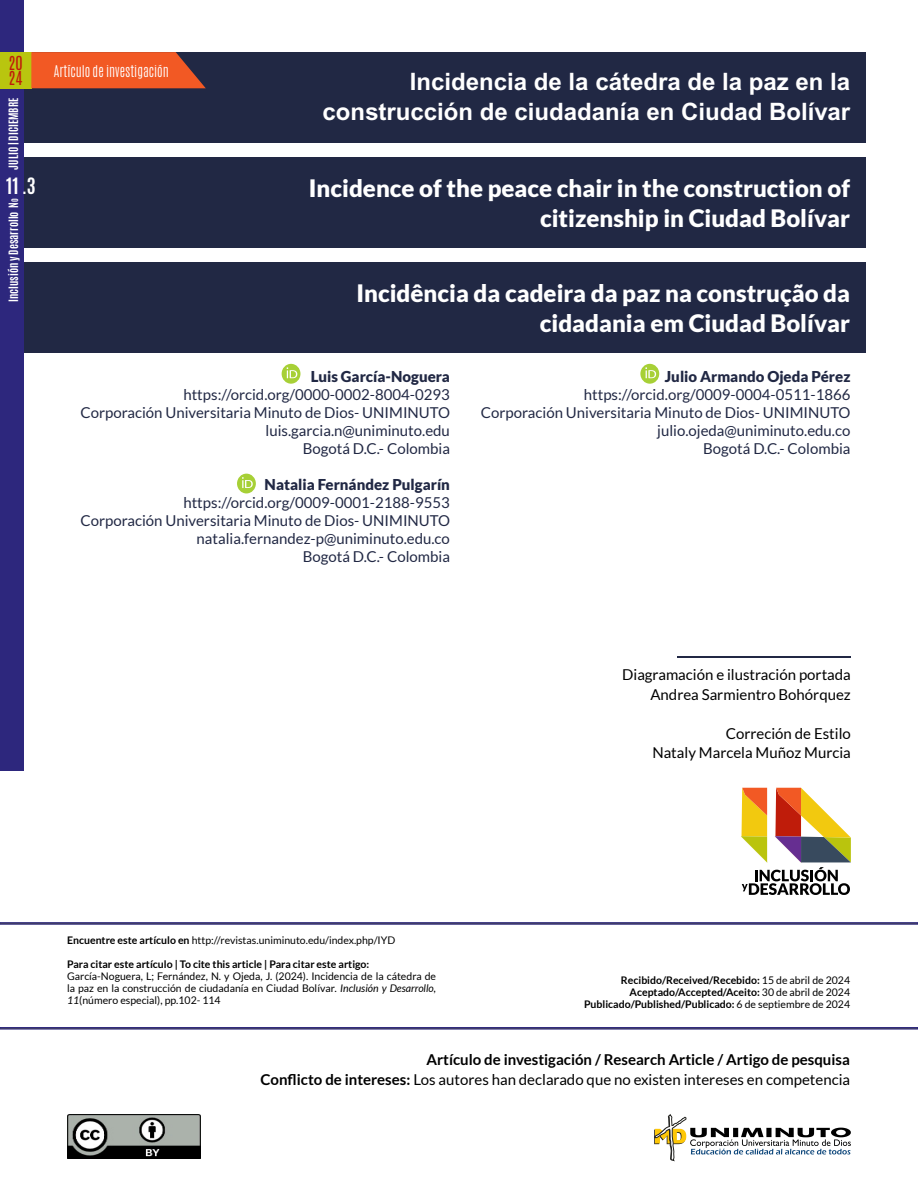
<style>
.page{position:relative;width:918px;height:1188px;background:#fff}
.page>*{position:absolute;margin:0;border:0;box-sizing:border-box;transform-origin:0 0}
.t1{font:900 24px/30px "Lato";color:#fff;text-align:right}
.t2{font:700 24px/30px "Arial";color:#fff;text-align:right}
.t3{font:700 18.75px "Antonio";color:#fff}
.t4{font:16.2px/15.3px "Antonio";color:#bf1c0a}
.t5{font:15px/18px "Lato";color:#212844;text-align:right}
.t6{font:700 15px/19.5px "Lato";color:#000;text-align:right}
.t7{font:15px/19.5px "Lato";color:#000;text-align:right}
.t8{font:900 15px "Lato";color:#212844}
.t9{font:300 13.5px "Antonio";color:#fff}
.t10{font:700 10.8px "Antonio";color:#fff}
.t11{font:10.5px/12px "Lato";color:#000;text-align:justify}
.t12{font:700 10.5px/12px "Lato";color:#000;text-align:right}
.s1{font-style:inherit}
.s2{font-size:7.5px}
.s3{font-weight:700}
.s4{font-style:italic}
.s5{font-weight:400}
</style>
<div class="page">
<div style="left:0;top:52px;width:866px;height:91px;background:#212844"></div>
<div style="left:0;top:157px;width:866px;height:91px;background:#212844"></div>
<div style="left:0;top:262px;width:866px;height:91px;background:#212844"></div>
<div style="left:0;top:922px;width:918px;height:3px;background:#535353;border:1px solid #2d277d"></div>
<div style="left:0;top:1027px;width:918px;height:2px;background:#535353;border:1px solid #2d277d"></div>
<img style="left:68px;top:1114px;width:132px;height:44px">
<svg style="left:654px;top:1114px;width:197px;height:47px"></svg>
<hr style="left:677px;top:656px;width:174px;height:2px;background:#212844">
<svg style="left:741px;top:788px;width:110px;height:107px"></svg>
<div style="left:0;top:0;width:23px;height:770px;background:#2d277d"></div>
<div style="left:0;top:52px;width:31px;height:36px;background:#b9c50f"></div>
<svg style="left:31px;top:52px;width:175px;height:36px;background:#de5426"></svg>
<svg style="left:640px;top:364px;width:19px;height:20px"></svg>
<svg style="left:645px;top:367px;width:11px;height:11px"></svg>
<svg style="left:282px;top:364px;width:18px;height:20px"></svg>
<svg style="left:287px;top:367px;width:10px;height:11px"></svg>
<div style="left:237px;top:474px;width:19px;height:19px;background:#a7d036;border-radius:50%"></div>
<svg style="left:242px;top:477px;width:11px;height:11px"></svg>
<p class="t4" style="left:8px;top:55px;width:16px">20<br>24</p>
<p class="t10" style="left:5px;top:170px;width:73px;rotate:-90deg">JULIO | DICIEMBRE</p>
<p class="t3" style="left:6px;top:172px;width:31px">11 .3</p>
<p class="t10" style="left:5px;top:302px;width:105px;rotate:-90deg">Inclusión y Desarrollo <span class="s1">N</span><span class="s2">o</span></p>
<p class="t9" style="left:54px;top:62px;width:117px">Artículo de investigación</p>
<h1 class="t2" style="left:322px;top:67px;width:529px">Incidencia de la cátedra de la paz en la construcción de ciudadanía en Ciudad Bolívar</h1>
<h1 class="t1" style="left:309px;top:173px;width:543px">Incidence of the peace chair in the construction of citizenship in Ciudad Bolívar</h1>
<h1 class="t1" style="left:357px;top:278px;width:495px">Incidência da cadeira da paz na construção da cidadania em Ciudad Bolívar</h1>
<p class="t8" style="left:311px;top:367px;width:141px">Luis García-Noguera</p>
<p class="t5" style="left:80px;top:385px;width:371px">https://orcid.org/0000-0002-8004-0293<br>Corporación Universitaria Minuto de Dios- UNIMINUTO luis.garcia.n@uniminuto.edu<br>Bogotá D.C.- Colombia</p>
<p class="t8" style="left:265px;top:475px;width:187px">Natalia Fernández Pulgarín</p>
<p class="t5" style="left:80px;top:493px;width:371px">https://orcid.org/0009-0001-2188-9553<br>Corporación Universitaria Minuto de Dios- UNIMINUTO natalia.fernandez-p@uniminuto.edu.co<br>Bogotá D.C.- Colombia</p>
<p class="t8" style="left:665px;top:367px;width:187px">Julio Armando Ojeda Pérez</p>
<p class="t5" style="left:481px;top:385px;width:371px">https://orcid.org/0009-0004-0511-1866<br>Corporación Universitaria Minuto de Dios- UNIMINUTO julio.ojeda@uniminuto.edu.co<br>Bogotá D.C.- Colombia</p>
<p class="t7" style="left:622px;top:665px;width:230px">Diagramación e ilustración portada<br>Andrea Sarmientro Bohórquez</p>
<p class="t7" style="left:652px;top:724px;width:200px">Correción de Estilo<br>Nataly Marcela Muñoz Murcia</p>
<p class="t11" style="left:67px;top:934px;width:330px"><span class="s3">Encuentre este artículo en</span> http://revistas.uniminuto.edu/index.php/IYD</p>
<p class="t12" style="left:67px;top:958px;width:304px">Para citar este artículo | To cite this article | Para citar este artigo:</p>
<p class="t11" style="left:67px;top:970px;width:371px">García-Noguera, L; Fernández, N. y Ojeda, J. (2024). Incidencia de la cátedra de la paz en la construcción de ciudadanía en Ciudad Bolívar<span class="s4">. Inclusión y Desarrollo, 11</span>(número especial), pp.102- 114</p>
<p class="t12" style="left:584px;top:974px;width:268px">Recibido/Received/Recebido: <span class="s5">15 de abril de 2024<br></span>Aceptado/Accepted/Aceito: <span class="s5">30 de abril de 2024<br></span>Publicado/Published/Publicado: <span class="s5">6 de septiembre de 2024</span></p>
<p class="t6" style="left:261px;top:1050px;width:591px">Artículo de investigación / Research Article / Artigo de pesquisa<br>Conflicto de intereses: <span class="s5">Los autores han declarado que no existen intereses en competencia</span></p>
</div>
